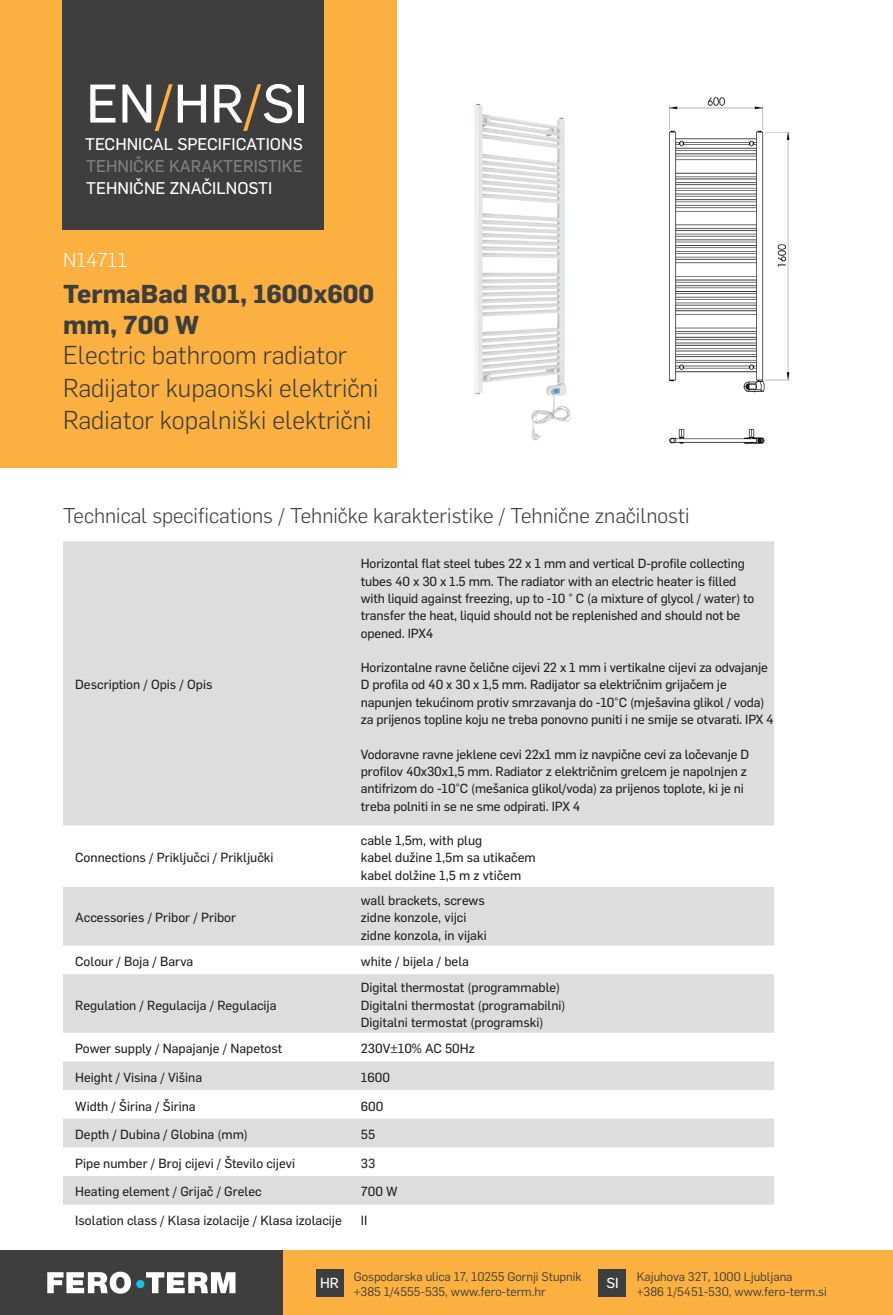
<style>
.page{position:relative;width:893px;height:1315px;background:#fff}
.page>*{position:absolute;margin:0;border:0;box-sizing:border-box;transform-origin:0 0}
.t1{font:53.2px "Flama Basic";color:#fff}
.t2{font:300 25.38px/32.6px "Flama";color:#3e3e3f}
.t3{font:700 25.38px/30.4px "Flama";color:#3e3e3f}
.t4{font:300 21px "Flama";color:#3e3e3f}
.t5{font:300 19.78px "Flama";color:#fff}
.t6{font:16.62px "Flama Basic";color:#fff}
.t7{font:16.62px "Flama Basic";color:#867f7c}
.t8{font:14.35px "Flama Basic";color:#fff}
.t9{font:12.95px/17.3px "Flama Basic";letter-spacing:-.01em;color:#231f20}
.t10{font:12.25px/15.8px "Flama";color:#3e3e3f}
.s1{color:#fbb03f}
</style>
<div class="page">
<div style="left:0;top:1250px;width:893px;height:65px;background:#fbb03f"></div>
<div style="left:316px;top:1269px;width:27px;height:27px;background:#3e3e3f"></div>
<div style="left:599px;top:1269px;width:27px;height:27px;background:#3e3e3f"></div>
<div style="left:0;top:1250px;width:283px;height:65px;background:#3e3e3f"></div>
<svg style="left:47px;top:1271px;width:188px;height:22px"></svg>
<div style="left:136px;top:1280px;width:8px;height:8px;background:#15c0f2;border-radius:50%"></div>
<div style="left:0;top:0;width:397px;height:467px;background:#fbb03f"></div>
<div style="left:62px;top:0;width:261px;height:229px;background:#3e3e3f"></div>
<svg style="left:63px;top:541px;width:711px;height:663px;fill:#dcdddf"></svg>
<img style="left:475px;top:103px;width:96px;height:338px">
<img style="left:669px;top:97px;width:122px;height:348px">
<h1 class="t1" style="left:86px;top:66px;width:223px">EN<span class="s1">/</span>HR<span class="s1">/</span>SI</h1>
<p class="t6" style="left:85px;top:132px;width:219px">TECHNICAL SPECIFICATIONS</p>
<p class="t7" style="left:86px;top:154px;width:218px">TEHNIČKE KARAKTERISTIKE</p>
<p class="t6" style="left:86px;top:176px;width:188px">TEHNIČNE ZNAČILNOSTI</p>
<h3 class="t5" style="left:63px;top:246px;width:66px">N14711</h3>
<h2 class="t3" style="left:63px;top:277px;width:313px">TermaBad R01, 1600x600 mm, 700 W</h2>
<h2 class="t2" style="left:63px;top:337px;width:317px">Electric bathroom radiator<br>Radijator kupaonski električni<br>Radiator kopalniški električni</h2>
<h3 class="t4" style="left:63px;top:501px;width:628px">Technical specifications / Tehničke karakteristike / Tehnične značilnosti</h3>
<p class="t9" style="left:75px;top:675px;width:139px">Description / Opis / Opis</p>
<p class="t9" style="left:75px;top:848px;width:200px">Connections / Priključci / Priključki</p>
<p class="t9" style="left:75px;top:908px;width:162px">Accessories / Pribor / Pribor</p>
<p class="t9" style="left:361px;top:554px;width:395px">Horizontal flat steel tubes 22 x 1 mm and vertical D-profile collecting tubes 40 x 30 x 1.5 mm. The radiator with an electric heater is filled with liquid against freezing, up to -10 ° C (a mixture of glycol / water) to transfer the heat, liquid should not be replenished and should not be opened. IPX4</p>
<p class="t9" style="left:361px;top:658px;width:414px">Horizontalne ravne čelične cijevi 22 x 1 mm i vertikalne cijevi za odvajanje D profila od 40 x 30 x 1,5 mm. Radijator sa električnim grijačem je napunjen tekućinom protiv smrzavanja do -10°C (mješavina glikol / voda) za prijenos topline koju ne treba ponovno puniti i ne smije se otvarati. IPX 4</p>
<p class="t9" style="left:361px;top:744px;width:390px">Vodoravne ravne jeklene cevi 22x1 mm iz navpične cevi za ločevanje D profilov 40x30x1,5 mm. Radiator z električnim grelcem je napolnjen z antifrizom do -10°C (mešanica glikol/voda) za prijenos toplote, ki je ni treba polniti in se ne sme odpirati. IPX 4</p>
<p class="t9" style="left:361px;top:831px;width:176px">cable 1,5m, with plug<br>kabel dužine 1,5m sa utikačem kabel dolžine 1,5 m z vtičem</p>
<p class="t9" style="left:361px;top:891px;width:127px">wall brackets, screws zidne konzole, vijci zidne konzola, in vijaki</p>
<p class="t9" style="left:75px;top:952px;width:120px">Colour / Boja / Barva</p>
<p class="t9" style="left:361px;top:952px;width:110px">white / bijela / bela</p>
<p class="t9" style="left:75px;top:995px;width:203px">Regulation / Regulacija / Regulacija</p>
<p class="t9" style="left:361px;top:978px;width:206px">Digital thermostat (programmable)<br>Digitalni thermostat (programabilni)<br>Digitalni termostat (programski)</p>
<p class="t9" style="left:75px;top:1039px;width:208px">Power supply / Napajanje / Napetost</p>
<p class="t9" style="left:361px;top:1039px;width:116px">230V±10% AC 50Hz</p>
<p class="t9" style="left:75px;top:1067px;width:128px">Height / Visina / Višina</p>
<p class="t9" style="left:361px;top:1067px;width:31px">1600</p>
<p class="t9" style="left:75px;top:1096px;width:122px">Width / Širina / Širina</p>
<p class="t9" style="left:361px;top:1096px;width:24px">600</p>
<p class="t9" style="left:75px;top:1125px;width:174px">Depth / Dubina / Globina (mm)</p>
<p class="t9" style="left:361px;top:1125px;width:16px">55</p>
<p class="t9" style="left:75px;top:1153px;width:221px">Pipe number / Broj cijevi / Število cijevi</p>
<p class="t9" style="left:361px;top:1153px;width:16px">33</p>
<p class="t9" style="left:75px;top:1182px;width:188px">Heating element / Grijač / Grelec</p>
<p class="t9" style="left:361px;top:1182px;width:38px">700 W</p>
<p class="t9" style="left:75px;top:1211px;width:268px">Isolation class / Klasa izolacije / Klasa izolacije</p>
<p class="t9" style="left:361px;top:1211px;width:8px">II</p>
<p class="t10" style="left:354px;top:1267px;width:229px">Gospodarska ulica 17, 10255 Gornji Stupnik +385 1/4555-535, www.fero-term.hr</p>
<p class="t10" style="left:637px;top:1267px;width:191px">Kajuhova 32T, 1000 Ljubljana<br>+386 1/5451-530, www.fero-term.si</p>
<p class="t8" style="left:320px;top:1272px;width:20px">HR</p>
<p class="t8" style="left:606px;top:1272px;width:14px">SI</p>
</div>
